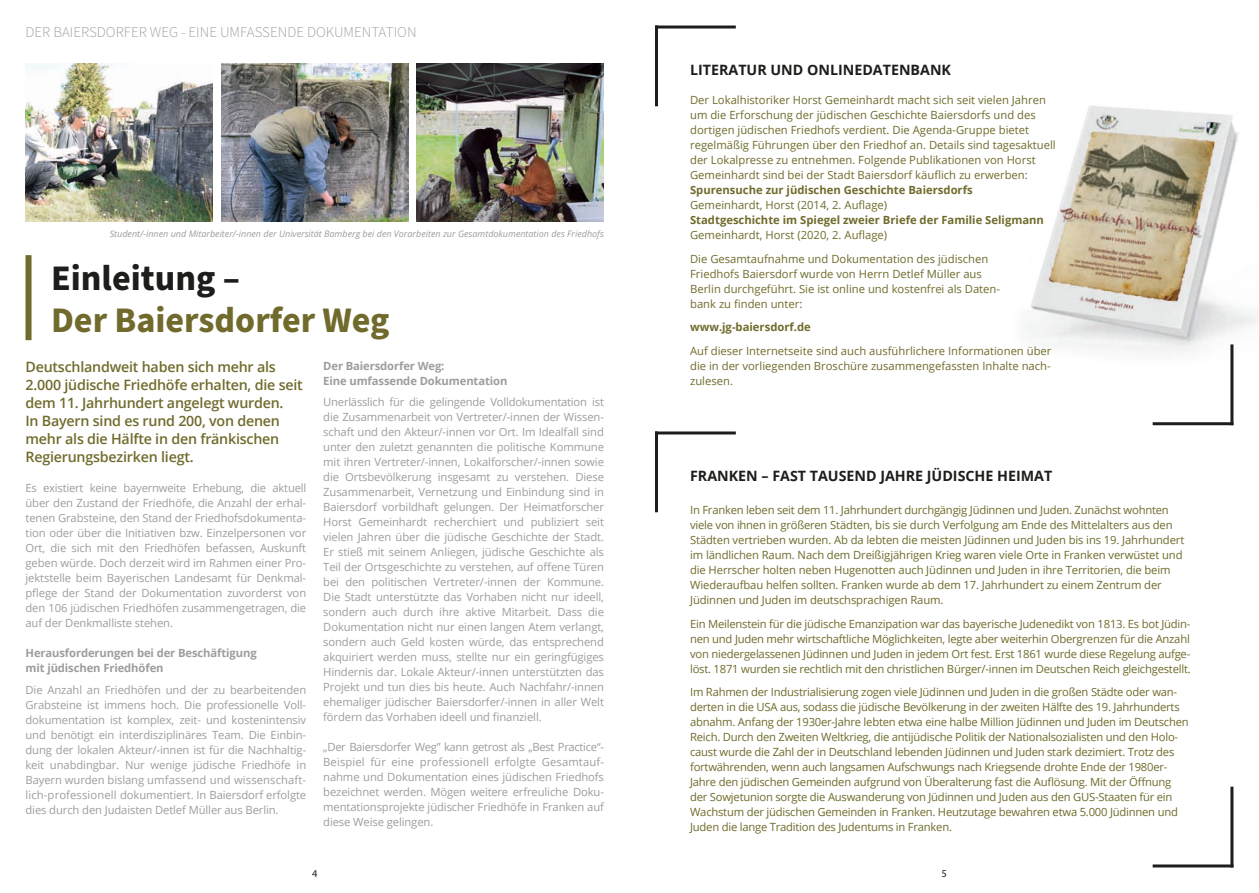
<style>
.page{position:relative;width:1259px;height:893px;background:#fff}
.page>*{position:absolute;margin:0;border:0;box-sizing:border-box;transform-origin:0 0}
.t1{font:700 36px "Source Sans Pro";color:#706b2c}
.t2{font:700 36px "Source Sans Pro";color:#1d1d1b}
.t3{font:300 15px "Source Sans Pro";color:#9d9d9d}
.t4{font:600 14.25px/18px "Open Sans";letter-spacing:-.015em;color:#706b2c}
.t5{font:700 14.25px "Open Sans";color:#1d1d1b}
.t6{font:11.25px/15px "Open Sans";letter-spacing:-.01em;color:#706b2c}
.t7{font:11.25px/15px "Open Sans";letter-spacing:-.01em;color:#9d9d9d;text-align:justify}
.t8{font:700 11.25px "Open Sans";color:#706b2c}
.t9{font:700 11.25px/15px "Open Sans";letter-spacing:-.01em;color:#9d9d9d}
.t10{font:10.5px "Myriad Pro";color:#1d1d1b}
.t11{font:italic 9px "Open Sans";color:#9d9d9d}
</style>
<div class="page">
<img style="left:1026px;top:105px;width:233px;height:298px">
<img style="left:26px;top:64px;width:187px;height:157px">
<img style="left:221px;top:64px;width:187px;height:157px">
<img style="left:417px;top:64px;width:187px;height:157px">
<div style="left:26px;top:255px;width:6px;height:85px;background:#706b2c"></div>
<hr style="left:655px;top:26px;width:3px;height:80px;background:#1d1d1b">
<hr style="left:655px;top:26px;width:81px;height:3px;background:#1d1d1b">
<hr style="left:655px;top:431px;width:3px;height:81px;background:#1d1d1b">
<hr style="left:655px;top:431px;width:81px;height:3px;background:#1d1d1b">
<hr style="left:1230px;top:344px;width:3px;height:81px;background:#1d1d1b">
<hr style="left:1152px;top:422px;width:81px;height:3px;background:#1d1d1b">
<hr style="left:1230px;top:787px;width:3px;height:80px;background:#1d1d1b">
<hr style="left:1152px;top:864px;width:81px;height:3px;background:#1d1d1b">
<h2 class="t3" style="left:26px;top:22px;width:392px">DER BAIERSDORFER WEG - EINE UMFASSENDE DOKUMENTATION</h2>
<p class="t11" style="left:110px;top:227px;width:496px">Student/-innen und Mitarbeiter/-innen der Universität Bamberg bei den Vorarbeiten zur Gesamtdokumentation des Friedhofs</p>
<h1 class="t2" style="left:51px;top:254px;width:190px">Einleitung –</h1>
<h1 class="t1" style="left:51px;top:296px;width:340px">Der Baiersdorfer Weg</h1>
<p class="t4" style="left:26px;top:358px;width:279px">Deutschlandweit haben sich mehr als 2.000 jüdische Friedhöfe erhalten, die seit dem 11. Jahrhundert angelegt wurden.<br>In Bayern sind es rund 200, von denen mehr als die Hälfte in den fränkischen Regierungsbezirken liegt.</p>
<p class="t7" style="left:26px;top:480px;width:282px">Es existiert keine bayernweite Erhebung, die aktuell über den Zustand der Friedhöfe, die Anzahl der erhal&shy;tenen Grabsteine, den Stand der Friedhofsdokumenta&shy;tion oder über die Initiativen bzw. Einzelpersonen vor Ort, die sich mit den Friedhöfen befassen, Auskunft geben würde. Doch derzeit wird im Rahmen einer Pro&shy;jektstelle beim Bayerischen Landesamt für Denkmal&shy;pflege der Stand der Dokumentation zuvorderst von den 106 jüdischen Friedhöfen zusammengetragen, die auf der Denkmalliste stehen.</p>
<p class="t9" style="left:26px;top:645px;width:233px">Herausforderungen bei der Beschäftigung mit jüdischen Friedhöfen</p>
<p class="t7" style="left:26px;top:682px;width:282px">Die Anzahl an Friedhöfen und der zu bearbeitenden Grabsteine ist immens hoch. Die professionelle Voll&shy;dokumentation ist komplex, zeit- und kostenintensiv und benötigt ein interdisziplinäres Team. Die Einbin&shy;dung der lokalen Akteur/-innen ist für die Nachhaltig&shy;keit unabdingbar. Nur wenige jüdische Friedhöfe in Bayern wurden bislang umfassend und wissenschaft&shy;lich-professionell dokumentiert. In Baiersdorf erfolgte dies durch den Judaisten Detlef Müller aus Berlin.</p>
<p class="t9" style="left:323px;top:358px;width:186px">Der Baiersdorfer Weg:<br>Eine umfassende Dokumentation</p>
<p class="t7" style="left:323px;top:394px;width:282px">Unerlässlich für die gelingende Volldokumentation ist die Zusammenarbeit von Vertreter/-innen der Wissen&shy;schaft und den Akteur/-innen vor Ort. Im Idealfall sind unter den zuletzt genannten die politische Kommune mit ihren Vertreter/-innen, Lokalforscher/-innen sowie die Ortsbevölkerung insgesamt zu verstehen. Diese Zusammenarbeit, Vernetzung und Einbindung sind in Baiersdorf vorbildhaft gelungen. Der Heimatforscher Horst Gemeinhardt recherchiert und publiziert seit vielen Jahren über die jüdische Geschichte der Stadt.<br>Er stieß mit seinem Anliegen, jüdische Geschichte als Teil der Ortsgeschichte zu verstehen, auf offene Türen bei den politischen Vertreter/-innen der Kommune.<br>Die Stadt unterstützte das Vorhaben nicht nur ideell, sondern auch durch ihre aktive Mitarbeit. Dass die Dokumentation nicht nur einen langen Atem verlangt, sondern auch Geld kosten würde, das entsprechend akquiriert werden muss, stellte nur ein geringfügiges Hindernis dar. Lokale Akteur/-innen unterstützten das Projekt und tun dies bis heute. Auch Nachfahr/-innen ehemaliger jüdischer Baiersdorfer/-innen in aller Welt fördern das Vorhaben ideell und finanziell.</p>
<p class="t7" style="left:323px;top:739px;width:282px">„Der Baiersdorfer Weg” kann getrost als „Best Practice“- Beispiel für eine professionell erfolgte Gesamtauf&shy;nahme und Dokumentation eines jüdischen Friedhofs bezeichnet werden. Mögen weitere erfreuliche Doku&shy;mentationsprojekte jüdischer Friedhöfe in Franken auf diese Weise gelingen.</p>
<p class="t5" style="left:690px;top:59px;width:262px">LITERATUR UND ONLINEDATENBANK</p>
<p class="t6" style="left:690px;top:92px;width:367px">Der Lokalhistoriker Horst Gemeinhardt macht sich seit vielen Jahren um die Erforschung der jüdischen Geschichte Baiersdorfs und des dortigen jüdischen Friedhofs verdient. Die Agenda-Gruppe bietet regelmäßig Führungen über den Friedhof an. Details sind tagesaktuell der Lokalpresse zu entnehmen. Folgende Publikationen von Horst Gemeinhardt sind bei der Stadt Baiersdorf käuflich zu erwerben:</p>
<p class="t8" style="left:690px;top:182px;width:284px">Spurensuche zur jüdischen Geschichte Baiersdorfs</p>
<p class="t6" style="left:690px;top:197px;width:199px">Gemeinhardt, Horst (2014, 2. Auflage)</p>
<p class="t8" style="left:690px;top:212px;width:355px">Stadtgeschichte im Spiegel zweier Briefe der Familie Seligmann</p>
<p class="t6" style="left:690px;top:223px;width:300px;line-height:23.5px">Gemeinhardt, Horst (2020, 2. Auflage)<br>Die Gesamtaufnahme und Dokumentation des jüdischen</p>
<p class="t6" style="left:690px;top:266px;width:311px">Friedhofs Baiersdorf wurde von Herrn Detlef Müller aus<br>Berlin durchgeführt. Sie ist online und kostenfrei als Daten&shy;bank zu finden unter:</p>
<p class="t8" style="left:690px;top:319px;width:122px">www.jg-baiersdorf.de</p>
<p class="t6" style="left:690px;top:343px;width:363px;text-align:justify">Auf dieser Internetseite sind auch ausführlichere Informationen über die in der vorliegenden Broschüre zusammengefassten Inhalte nach&shy;zulesen.</p>
<p class="t5" style="left:690px;top:465px;width:364px">FRANKEN – FAST TAUSEND JAHRE JÜDISCHE HEIMAT</p>
<p class="t6" style="left:690px;top:502px;width:496px">In Franken leben seit dem 11. Jahrhundert durchgängig Jüdinnen und Juden. Zunächst wohnten viele von ihnen in größeren Städten, bis sie durch Verfolgung am Ende des Mittelalters aus den Städten vertrieben wurden. Ab da lebten die meisten Jüdinnen und Juden bis ins 19. Jahrhundert im ländlichen Raum. Nach dem Dreißigjährigen Krieg waren viele Orte in Franken verwüstet und die Herrscher holten neben Hugenotten auch Jüdinnen und Juden in ihre Territorien, die beim Wiederaufbau helfen sollten. Franken wurde ab dem 17. Jahrhundert zu einem Zentrum der Jüdinnen und Juden im deutschsprachigen Raum.</p>
<p class="t6" style="left:690px;top:616px;width:502px;text-align:justify">Ein Meilenstein für die jüdische Emanzipation war das bayerische Judenedikt von 1813. Es bot Jüdin&shy;nen und Juden mehr wirtschaftliche Möglichkeiten, legte aber weiterhin Obergrenzen für die Anzahl von niedergelassenen Jüdinnen und Juden in jedem Ort fest. Erst 1861 wurde diese Regelung aufge&shy;löst. 1871 wurden sie rechtlich mit den christlichen Bürger/-innen im Deutschen Reich gleichgestellt.</p>
<p class="t6" style="left:690px;top:684px;width:500px">Im Rahmen der Industrialisierung zogen viele Jüdinnen und Juden in die großen Städte oder wan&shy;derten in die USA aus, sodass die jüdische Bevölkerung in der zweiten Hälfte des 19. Jahrhunderts abnahm. Anfang der 1930er-Jahre lebten etwa eine halbe Million Jüdinnen und Juden im Deutschen Reich. Durch den Zweiten Weltkrieg, die antijüdische Politik der Nationalsozialisten und den Holo&shy;caust wurde die Zahl der in Deutschland lebenden Jüdinnen und Juden stark dezimiert. Trotz des fortwährenden, wenn auch langsamen Aufschwungs nach Kriegsende drohte Ende der 1980er-Jahre den jüdischen Gemeinden aufgrund von Überalterung fast die Auflösung. Mit der Öffnung der Sowjetunion sorgte die Auswanderung von Jüdinnen und Juden aus den GUS-Staaten für ein Wachstum der jüdischen Gemeinden in Franken. Heutzutage bewahren etwa 5.000 Jüdinnen und Juden die lange Tradition des Judentums in Franken.</p>
<p class="t10" style="left:312px;top:867px;width:7px">4</p>
<p class="t10" style="left:941px;top:867px;width:7px">5</p>
</div>
